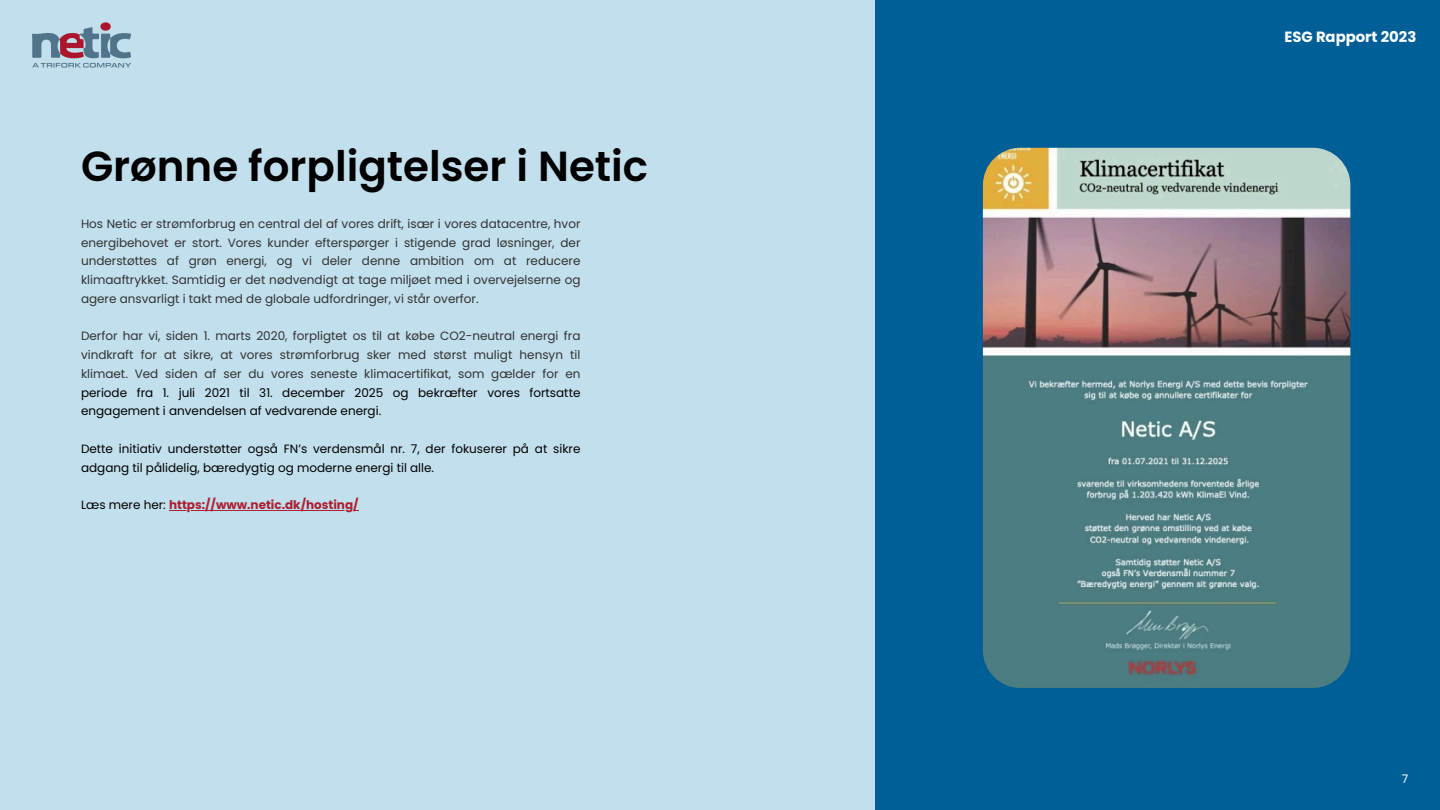
<style>
.page{position:relative;width:1440px;height:810px;background:#c1dfec}
.page>*{position:absolute;margin:0;border:0;box-sizing:border-box;transform-origin:0 0}
.t1{font:600 42px "Poppins";color:#000}
.t2{font:700 14.8px "Poppins";color:#fff}
.t3{font:12px/18.8px "Poppins";color:#323232;text-align:justify}
.t4{font:12px/18.8px "Poppins";color:#000}
.t5{font:700 12px "Poppins";color:#ab1f31}
.t6{font:11.8px "Poppins";color:#fff}
.s1{color:#000}
.s2{font-weight:400;color:#000}
</style>
<div class="page">
<div style="left:876px;top:0;width:564px;height:810px;background:#005f96"></div>
<hr style="left:169px;top:510px;width:190px;height:1px;background:#ab1f31">
<img style="left:32px;top:22px;width:100px;height:46px">
<img style="left:983px;top:148px;width:367px;height:540px;border-radius:38px">
<p class="t1" style="left:81px;top:136px;width:569px">Grønne forpligtelser i Netic</p>
<h2 class="t3" style="left:81px;top:214px;width:501px">Hos Netic er strømforbrug en central del af vores drift, især i vores datacentre, hvor energibehovet er stort. Vores kunder efterspørger i stigende grad løsninger, der understøttes af grøn energi, og vi deler denne ambition om at reducere klimaaftrykket. Samtidig er det nødvendigt at tage miljøet med i overvejelserne og agere ansvarligt i takt med de globale udfordringer, vi står overfor.</h2>
<p class="t3" style="left:81px;top:327px;width:501px">Derfor har vi, siden 1. marts 2020, forpligtet os til at købe CO2-neutral energi fra vindkraft for at sikre, at vores strømforbrug sker med størst muligt hensyn til klimaet. Ved siden af ser du vores seneste klimacertifikat, som gælder for en <span class="s1">periode fra 1. juli 2021 til 31. december 2025 og bekræfter vores fortsatte engagement i anvendelsen af vedvarende energi.</span></p>
<p class="t4" style="left:81px;top:439px;width:501px">Dette initiativ understøtter også FN’s verdensmål nr. 7, der fokuserer på at sikre adgang til pålidelig, bæredygtig og moderne energi til alle.</p>
<p class="t5" style="left:81px;top:496px;width:279px"><span class="s2">Læs mere her:</span> https://www.netic.dk/hosting/</p>
<p class="t2" style="left:1284px;top:26px;width:133px">ESG Rapport 2023</p>
<p class="t6" style="left:1402px;top:771px;width:8px">7</p>
</div>
